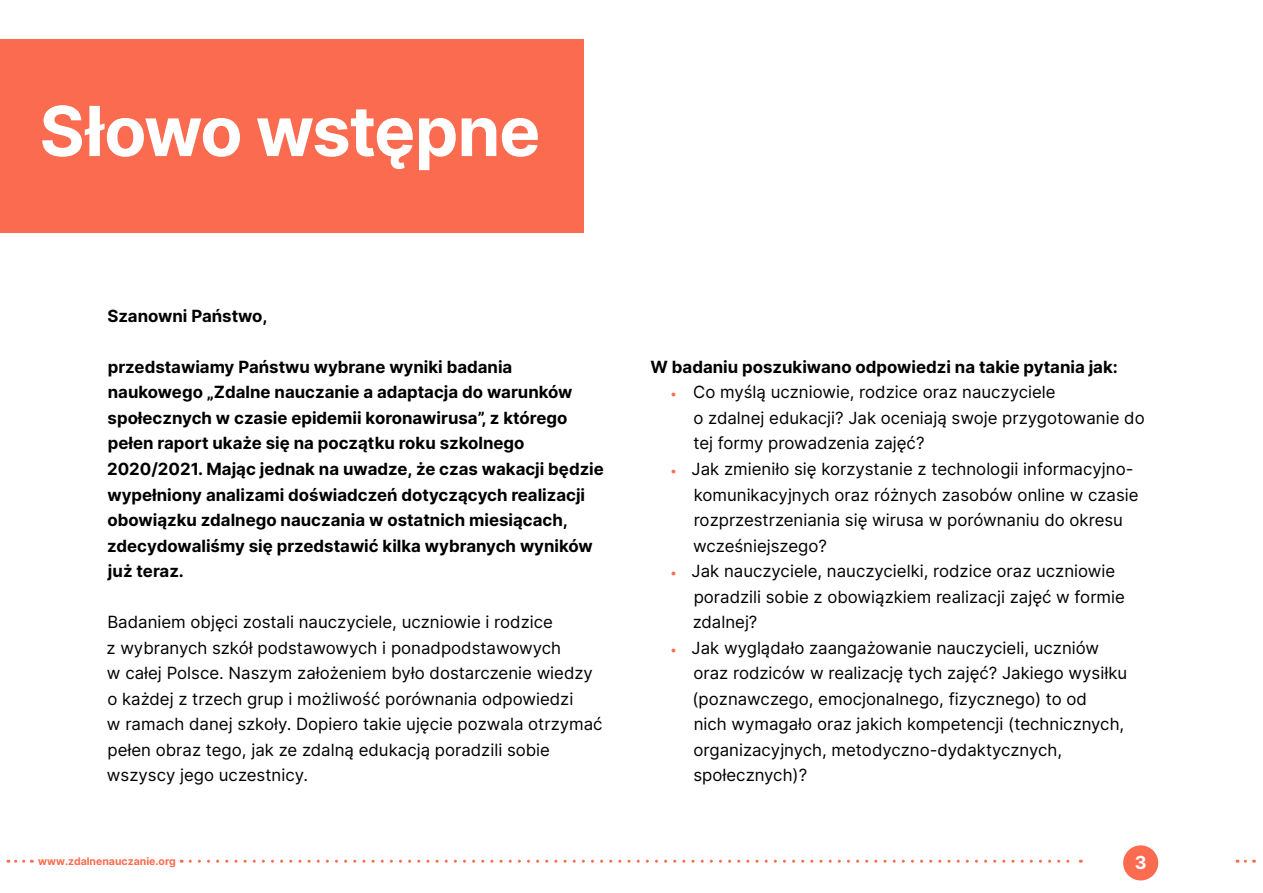
<style>
.page{position:relative;width:1263px;height:893px;background:#fff}
.page>*{position:absolute;margin:0;border:0;box-sizing:border-box;transform-origin:0 0}
.t1{font:700 69px "Inter";letter-spacing:-.02em;color:#fff}
.t2{font:700 18px "Inter";color:#fff}
.t3{font:16.8px/25.5px "Inter";color:#000}
.t4{font:700 16.8px/25.5px "Inter";color:#000}
.t5{font:700 10.5px "Inter";color:#fa6b4f}
.s1{font-weight:700;font-size:12px;color:#fa6b4f}
</style>
<div class="page">
<svg style="left:16px;top:860px;width:16px;height:3px"></svg>
<svg style="left:1245px;top:860px;width:9px;height:3px"></svg>
<svg style="left:190px;top:860px;width:891px;height:3px"></svg>
<div style="left:0;top:39px;width:583px;height:194px;background:#fa6b4f"></div>
<div style="left:1123px;top:845px;width:35px;height:35px;background:#fa6b4f;border-radius:50%"></div>
<h1 class="t1" style="left:40px;top:81px;width:502px">Słowo wstępne</h1>
<p class="t4" style="left:107px;top:303px;width:162px">Szanowni Państwo,</p>
<p class="t4" style="left:107px;top:354px;width:498px">przedstawiamy Państwu wybrane wyniki badania naukowego „Zdalne nauczanie a adaptacja do warunków społecznych w czasie epidemii koronawirusa”, z którego pełen raport ukaże się na początku roku szkolnego 2020/2021. Mając jednak na uwadze, że czas wakacji będzie wypełniony analizami doświadczeń dotyczących realizacji obowiązku zdalnego nauczania w ostatnich miesiącach, zdecydowaliśmy się przedstawić kilka wybranych wyników już teraz.</p>
<p class="t3" style="left:107px;top:609px;width:498px">Badaniem objęci zostali nauczyciele, uczniowie i rodzice<br>z wybranych szkół podstawowych i ponadpodstawowych<br>w całej Polsce. Naszym założeniem było dostarczenie wiedzy o każdej z trzech grup i możliwość porównania odpowiedzi<br>w ramach danej szkoły. Dopiero takie ujęcie pozwala otrzymać pełen obraz tego, jak ze zdalną edukacją poradzili sobie wszyscy jego uczestnicy.</p>
<p class="t5" style="left:38px;top:853px;width:139px">www.zdalnenauczanie.org</p>
<p class="t4" style="left:651px;top:354px;width:469px">W badaniu poszukiwano odpowiedzi na takie pytania jak:</p>
<p class="t3" style="left:693px;top:379px;width:453px;text-indent:-23px"><span class="s1">•</span> Co myślą uczniowie, rodzice oraz nauczyciele<br>o zdalnej edukacji? Jak oceniają swoje przygotowanie do tej formy prowadzenia zajęć?</p>
<p class="t3" style="left:693px;top:456px;width:447px;text-indent:-22px"><span class="s1">•</span> Jak zmieniło się korzystanie z technologii informacyjno&shy;komunikacyjnych oraz różnych zasobów online w czasie rozprzestrzeniania się wirusa w porównaniu do okresu wcześniejszego?</p>
<p class="t3" style="left:693px;top:558px;width:434px;text-indent:-22px"><span class="s1">•</span> Jak nauczyciele, nauczycielki, rodzice oraz uczniowie poradzili sobie z obowiązkiem realizacji zajęć w formie zdalnej?</p>
<p class="t3" style="left:692px;top:634px;width:436px;text-indent:-22px"><span class="s1">•</span> Jak wyglądało zaangażowanie nauczycieli, uczniów oraz rodziców w realizację tych zajęć? Jakiego wysiłku (poznawczego, emocjonalnego, fizycznego) to od<br>nich wymagało oraz jakich kompetencji (technicznych, organizacyjnych, metodyczno-dydaktycznych, społecznych)?</p>
<p class="t2" style="left:1135px;top:849px;width:13px">3</p>
</div>
